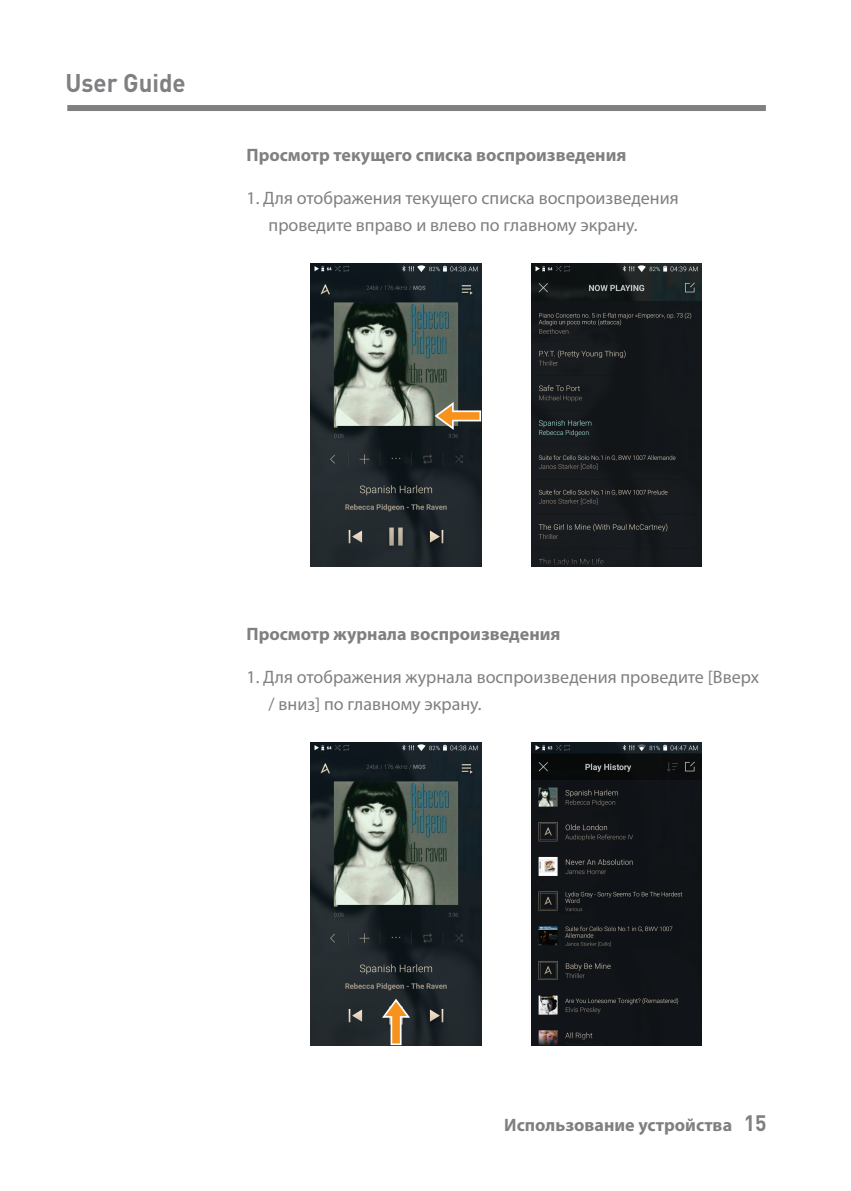
<style>
.page{position:relative;width:851px;height:1191px;background:#fff}
.page>*{position:absolute;margin:0;border:0;box-sizing:border-box;transform-origin:0 0}
.t1{font:700 25.2px "DINOT";color:#808083;scale:.95 1}
.t2{font:18px/27px "Myriad Pro";color:#808083}
.t3{font:700 18px "Myriad Pro";color:#808083}
.s1{font-family:"DINOT";font-size:22.2px}
</style>
<div class="page">
<img style="left:531px;top:742px;width:170px;height:303px">
<img style="left:311px;top:742px;width:170px;height:303px">
<img style="left:531px;top:264px;width:170px;height:302px">
<img style="left:311px;top:264px;width:170px;height:302px">
<div style="left:67px;top:105px;width:698px;height:6px;background:#808083"></div>
<svg style="left:434px;top:402px;width:47px;height:28px"></svg>
<svg style="left:382px;top:998px;width:28px;height:47px"></svg>
<p class="t1" style="left:65px;top:66px;width:128px">User Guide</p>
<p class="t3" style="left:246px;top:144px;width:381px">Просмотр текущего списка воспроизведения</p>
<p class="t2" style="left:268px;top:185px;width:411px;text-indent:-22px">1. Для отображения текущего списка воспроизведения проведите вправо и влево по главному экрану.</p>
<p class="t3" style="left:246px;top:622px;width:315px">Просмотр журнала воспроизведения</p>
<p class="t2" style="left:268px;top:663px;width:492px;text-indent:-22px">1. Для отображения журнала воспроизведения проведите [Вверх / вниз] по главному экрану.</p>
<p class="t3" style="left:504px;top:1113px;width:264px">Использование устройства <span class="s1">15</span></p>
</div>
